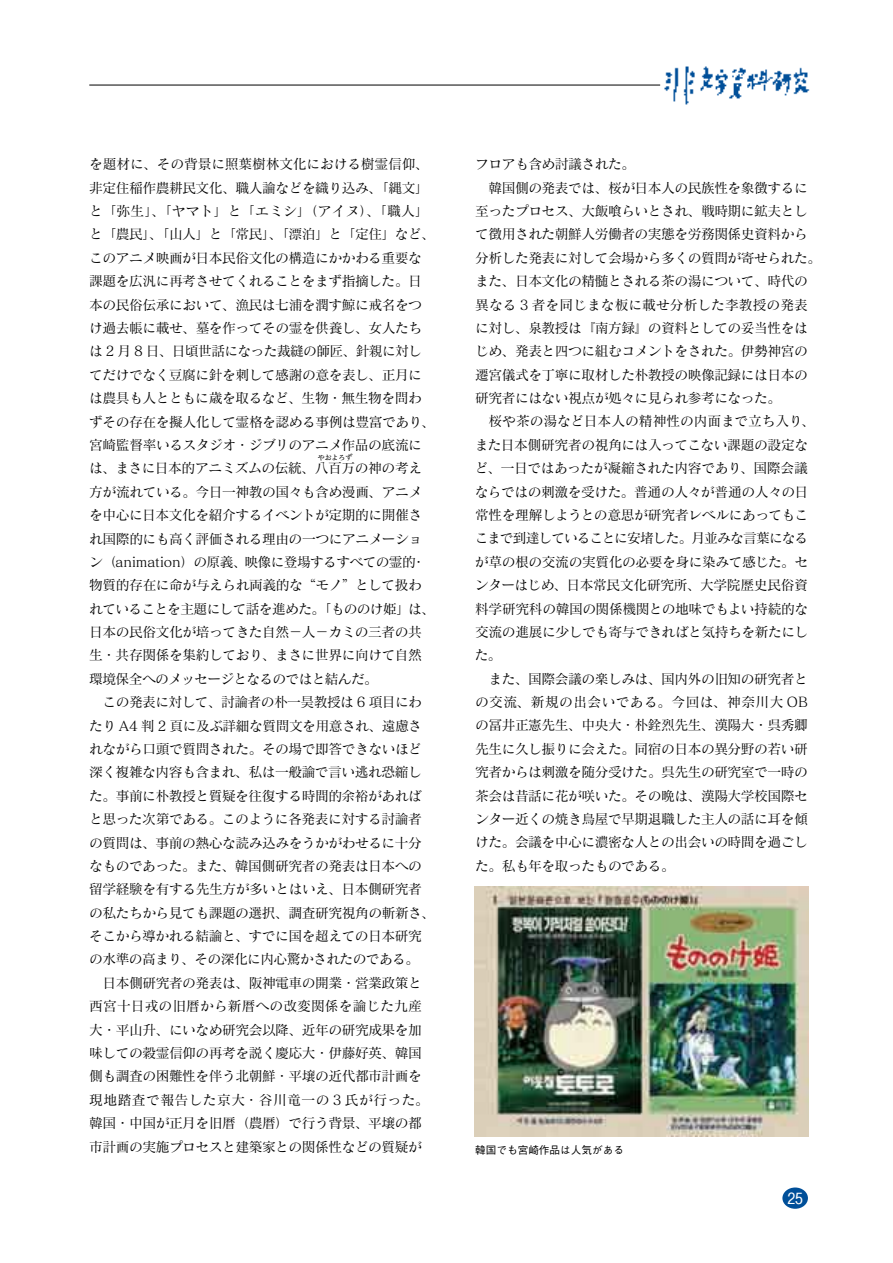
<style>
.page{position:relative;width:893px;height:1263px;background:#fff}
.page>*{position:absolute;margin:0;border:0;box-sizing:border-box;transform-origin:0 0}
.t1{font:500 15.45px "Gothic BBB Pro";color:#fff}
.t2{font:13.8px/23.4px "Matisse Pro M";letter-spacing:-.04em;color:#000}
.t3{font:13.8px "Matisse Pro M";letter-spacing:-.075em;color:#000}
.t4{font:13.8px "Matisse Pro M";color:#000}
.t5{font:13.8px "Matisse Pro M";letter-spacing:-.01em;color:#000}
.t6{font:13.8px "Matisse Pro M";letter-spacing:.025em;color:#000}
.t7{font:500 10.65px "Gothic BBB Pro";color:#000}
.t8{font:6.9px "Matisse Pro M";color:#000}
</style>
<div class="page">
<hr style="left:89px;top:85px;width:571px;height:1px;background:#000">
<img style="left:664px;top:66px;width:146px;height:39px">
<div style="left:782px;top:1187px;width:26px;height:22px;background:#004f99;border-radius:50%"></div>
<img style="left:475px;top:886px;width:333px;height:250px">
<p class="t2" style="left:89px;top:152px;width:348px">を題材に、その背景に照葉樹林文化における樹霊信仰、非定住稲作農耕民文化、職人論などを織り込み、「縄文」と「弥生」、「ヤマト」と「エミシ」（アイヌ）、「職人」と「農民」、「山人」と「常民」、「漂泊」と「定住」など、このアニメ映画が日本民俗文化の構造にかかわる重要な課題を広汎に再考させてくれることをまず指摘した。日本の民俗伝承において、漁民は七浦を潤す鯨に戒名をつけ過去帳に載せ、墓を作ってその霊を供養し、女人たちは 2 月 8 日、日頃世話になった裁縫の師匠、針親に対してだけでなく豆腐に針を刺して感謝の意を表し、正月には農具も人とともに歳を取るなど、生物・無生物を問わずその存在を擬人化して霊格を認める事例は豊富であり、宮崎監督率いるスタジオ・ジブリのアニメ作品の底流には、まさに日本的アニミズムの伝統、八百万の神の考え</p>
<p class="t8" style="left:318px;top:454px;width:36px">やおよろず</p>
<p class="t2" style="left:89px;top:480px;width:348px">方が流れている。今日一神教の国々も含め漫画、アニメを中心に日本文化を紹介するイベントが定期的に開催され国際的にも高く評価される理由の一つにアニメーション（animation）の原義、映像に登場するすべての霊的・物質的存在に命が与えられ両義的な“モノ”として扱われていることを主題にして話を進めた。「もののけ姫」は、日本の民俗文化が培ってきた自然－人－カミの三者の共生・共存関係を集約しており、まさに世界に向けて自然環境保全へのメッセージとなるのではと結んだ。</p>
<p class="t2" style="left:89px;top:690px;width:348px;text-indent:13px">この発表に対して、討論者の朴一昊教授は 6 項目にわたり A4 判 2 頁に及ぶ詳細な質問文を用意され、遠慮されながら口頭で質問された。その場で即答できないほど深く複雑な内容も含まれ、私は一般論で言い逃れ恐縮した。事前に朴教授と質疑を往復する時間的余裕があればと思った次第である。このように各発表に対する討論者の質問は、事前の熱心な読み込みをうかがわせるに十分なものであった。また、韓国側研究者の発表は日本への留学経験を有する先生方が多いとはいえ、日本側研究者の私たちから見ても課題の選択、調査研究視角の斬新さ、そこから導かれる結論と、すでに国を超えての日本研究の水準の高まり、その深化に内心驚かされたのである。</p>
<p class="t2" style="left:89px;top:971px;width:341px;text-align:center">日本側研究者の発表は、阪神電車の開業・営業政策と<br>西宮十日戎の旧暦から新暦への改変関係を論じた九産大・平山升、にいなめ研究会以降、近年の研究成果を加味しての穀霊信仰の再考を説く慶応大・伊藤好英、韓国側も調査の困難性を伴う北朝鮮・平壌の近代都市計画を現地踏査で報告した京大・谷川竜一の 3 氏が行った。韓国・中国が正月を旧暦（農暦）で行う背景、平壌の都市計画の実施プロセスと建築家との関係性などの質疑が</p>
<p class="t2" style="left:475px;top:152px;width:162px">フロアも含め討議された。</p>
<p class="t2" style="left:488px;top:175px;width:321px">韓国側の発表では、桜が日本人の民族性を象徴するに</p>
<p class="t2" style="left:475px;top:199px;width:334px">至ったプロセス、大飯喰らいとされ、戦時期に鉱夫とし</p>
<p class="t2" style="left:475px;top:222px;width:334px">て徴用された朝鮮人労働者の実態を労務関係史資料から</p>
<p class="t2" style="left:475px;top:246px;width:348px">分析した発表に対して会場から多くの質問が寄せられた。</p>
<p class="t2" style="left:475px;top:269px;width:334px">また、日本文化の精髄とされる茶の湯について、時代の</p>
<p class="t4" style="left:475px;top:296px;width:334px">異なる 3 者を同じまな板に載せ分析した李教授の発表</p>
<p class="t2" style="left:475px;top:316px;width:334px">に対し、泉教授は『南方録』の資料としての妥当性をは</p>
<p class="t2" style="left:475px;top:339px;width:334px">じめ、発表と四つに組むコメントをされた。伊勢神宮の</p>
<p class="t2" style="left:475px;top:362px;width:334px">遷宮儀式を丁寧に取材した朴教授の映像記録には日本の</p>
<p class="t2" style="left:475px;top:386px;width:308px">研究者にはない視点が処々に見られ参考になった。</p>
<p class="t5" style="left:488px;top:413px;width:328px">桜や茶の湯など日本人の精神性の内面まで立ち入り、</p>
<p class="t2" style="left:475px;top:433px;width:335px">また日本側研究者の視角には入ってこない課題の設定な</p>
<p class="t2" style="left:475px;top:456px;width:335px">ど、一日ではあったが凝縮された内容であり、国際会議</p>
<p class="t2" style="left:475px;top:479px;width:335px">ならではの刺激を受けた。普通の人々が普通の人々の日</p>
<p class="t2" style="left:475px;top:503px;width:335px">常性を理解しようとの意思が研究者レベルにあってもこ</p>
<p class="t3" style="left:475px;top:529px;width:335px">こまで到達していることに安堵した。月並みな言葉になる</p>
<p class="t2" style="left:475px;top:549px;width:335px">が草の根の交流の実質化の必要を身に染みて感じた。セ</p>
<p class="t2" style="left:475px;top:573px;width:335px">ンターはじめ、日本常民文化研究所、大学院歴史民俗資</p>
<p class="t2" style="left:475px;top:596px;width:335px">料学研究科の韓国の関係機関との地味でもよい持続的な</p>
<p class="t2" style="left:475px;top:620px;width:335px">交流の進展に少しでも寄与できればと気持ちを新たにし</p>
<p class="t2" style="left:475px;top:643px;width:28px">た。</p>
<p class="t2" style="left:488px;top:666px;width:321px">また、国際会議の楽しみは、国内外の旧知の研究者と</p>
<p class="t6" style="left:475px;top:693px;width:334px">の交流、新規の出会いである。今回は、神奈川大 OB</p>
<p class="t2" style="left:475px;top:713px;width:334px">の冨井正憲先生、中央大・朴銓烈先生、漢陽大・呉秀卿</p>
<p class="t2" style="left:475px;top:737px;width:334px">先生に久し振りに会えた。同宿の日本の異分野の若い研</p>
<p class="t2" style="left:475px;top:760px;width:334px">究者からは刺激を随分受けた。呉先生の研究室で一時の</p>
<p class="t2" style="left:475px;top:783px;width:334px">茶会は昔話に花が咲いた。その晩は、漢陽大学校国際セ</p>
<p class="t2" style="left:475px;top:807px;width:334px">ンター近くの焼き鳥屋で早期退職した主人の話に耳を傾</p>
<p class="t2" style="left:475px;top:830px;width:334px">けた。会議を中心に濃密な人との出会いの時間を過ごし</p>
<p class="t2" style="left:475px;top:853px;width:201px">た。私も年を取ったものである。</p>
<p class="t7" style="left:475px;top:1141px;width:150px">韓国でも宮崎作品は人気がある</p>
<p class="t1" style="left:787px;top:1186px;width:17px">25</p>
</div>
